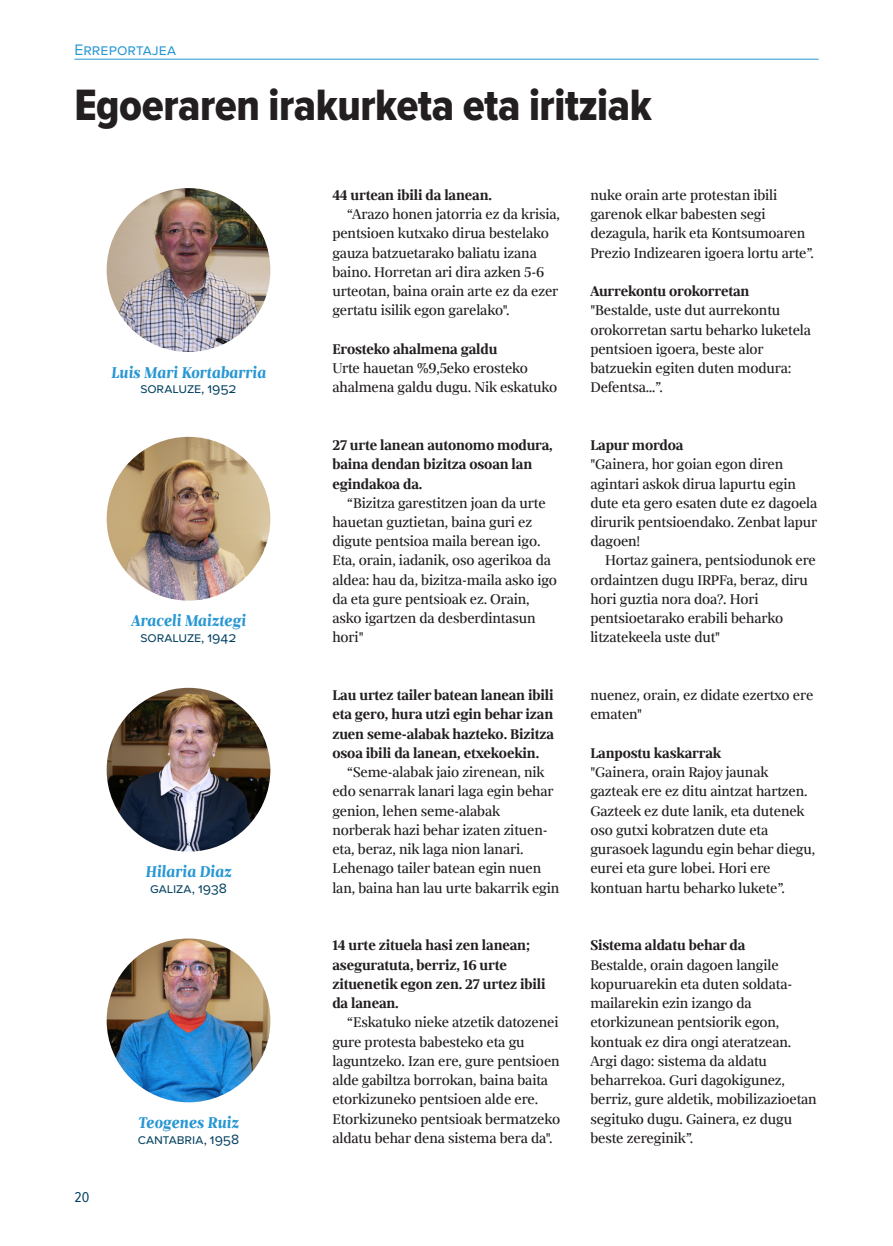
<style>
.page{position:relative;width:893px;height:1246px;background:#fff}
.page>*{position:absolute;margin:0;border:0;box-sizing:border-box;transform-origin:0 0}
.t1{font:45.5px "Proxima Nova Cond Extrabld";letter-spacing:-.01em;color:#231f20}
.t2{font:italic 700 17.5px "Milio";color:#2897d3}
.t3{font:15.75px/19.2px "Milio";letter-spacing:-.01em;color:#231f20}
.t4{font:700 15.75px/19.2px "Milio";letter-spacing:-.01em;color:#231f20}
.t5{font:15.75px "Proxima Nova S";letter-spacing:.005em;color:#2897d3}
.t6{font:14.88px "Proxima Nova Cond";color:#064362}
.t7{font:14px "Proxima Nova S";color:#064362}
</style>
<div class="page">
<hr style="left:74px;top:59px;width:745px;height:1px;background:#2897d3">
<img style="left:107px;top:188px;width:163px;height:164px;border-radius:82px">
<img style="left:107px;top:437px;width:163px;height:163px;border-radius:82px">
<img style="left:107px;top:687px;width:163px;height:164px;border-radius:82px">
<img style="left:107px;top:938px;width:163px;height:164px;border-radius:82px">
<p class="t5" style="left:74px;top:41px;width:103px">Erreportajea</p>
<h1 class="t1" style="left:74px;top:80px;width:579px">Egoeraren irakurketa eta iritziak</h1>
<p class="t2" style="left:111px;top:359px;width:157px">Luis Mari Kortabarria</p>
<p class="t7" style="left:140px;top:380px;width:98px">soraluze, 1952</p>
<p class="t2" style="left:131px;top:607px;width:116px">Araceli Maiztegi</p>
<p class="t7" style="left:140px;top:629px;width:98px">soraluze, 1942</p>
<p class="t2" style="left:146px;top:858px;width:87px">Hilaria Diaz</p>
<p class="t7" style="left:150px;top:880px;width:78px">galiza, 1938</p>
<p class="t6" style="left:74px;top:1188px;width:16px">20</p>
<p class="t2" style="left:138px;top:1109px;width:102px">Teogenes Ruiz</p>
<p class="t7" style="left:138px;top:1130px;width:103px">cantabria, 1958</p>
<p class="t4" style="left:332px;top:185px;width:161px">44 urtean ibili da lanean.</p>
<p class="t3" style="left:332px;top:204px;width:229px;text-indent:15px">“Arazo honen jatorria ez da krisia, pentsioen kutxako dirua bestelako gauza batzuetarako baliatu izana baino. Horretan ari dira azken 5-6 urteotan, baina orain arte ez da ezer gertatu isilik egon garelako".</p>
<p class="t4" style="left:332px;top:339px;width:167px">Erosteko ahalmena galdu</p>
<p class="t3" style="left:332px;top:358px;width:226px">Urte hauetan %9,5eko erosteko ahalmena galdu dugu. Nik eskatuko</p>
<p class="t4" style="left:332px;top:435px;width:222px">27 urte lanean autonomo modura, baina dendan bizitza osoan lan egindakoa da.</p>
<p class="t3" style="left:332px;top:493px;width:226px;text-indent:15px">“Bizitza garestitzen joan da urte hauetan guztietan, baina guri ez digute pentsioa maila berean igo.<br>Eta, orain, iadanik, oso agerikoa da aldea: hau da, bizitza-maila asko igo da eta gure pentsioak ez. Orain, asko igartzen da desberdintasun hori"</p>
<p class="t4" style="left:332px;top:685px;width:223px;text-align:justify">Lau urtez tailer batean lanean ibili eta gero, hura utzi egin behar izan zuen seme-alabak hazteko. Bizitza osoa ibili da lanean, etxekoekin.</p>
<p class="t3" style="left:332px;top:762px;width:228px;text-indent:15px">“Seme-alabak jaio zirenean, nik edo senarrak lanari laga egin behar genion, lehen seme-alabak norberak hazi behar izaten zituen&shy;eta, beraz, nik laga nion lanari.<br>Lehenago tailer batean egin nuen lan, baina han lau urte bakarrik egin</p>
<p class="t4" style="left:332px;top:935px;width:215px">14 urte zituela hasi zen lanean; aseguratuta, berriz, 16 urte zituenetik egon zen. 27 urtez ibili da lanean.</p>
<p class="t3" style="left:332px;top:1012px;width:229px;text-indent:15px">“Eskatuko nieke atzetik datozenei gure protesta babesteko eta gu laguntzeko. Izan ere, gure pentsioen alde gabiltza borrokan, baina baita etorkizuneko pentsioen alde ere.<br>Etorkizuneko pentsioak bermatzeko aldatu behar dena sistema bera da".</p>
<p class="t3" style="left:590px;top:185px;width:225px">nuke orain arte protestan ibili garenok elkar babesten segi dezagula, harik eta Kontsumoaren Prezio Indizearen igoera lortu arte”.</p>
<p class="t4" style="left:590px;top:281px;width:161px">Aurrekontu orokorretan</p>
<p class="t3" style="left:590px;top:301px;width:222px">"Bestalde, uste dut aurrekontu orokorretan sartu beharko luketela pentsioen igoera, beste alor batzuekin egiten duten modura:<br>Defentsa…”.</p>
<p class="t4" style="left:590px;top:435px;width:95px">Lapur mordoa</p>
<p class="t3" style="left:590px;top:454px;width:229px">"Gainera, hor goian egon diren agintari askok dirua lapurtu egin dute eta gero esaten dute ez dagoela dirurik pentsioendako. Zenbat lapur dagoen!</p>
<p class="t3" style="left:590px;top:550px;width:227px;text-indent:15px">Hortaz gainera, pentsiodunok ere ordaintzen dugu IRPFa, beraz, diru hori guztia nora doa?. Hori pentsioetarako erabili beharko litzatekeela uste dut"</p>
<p class="t3" style="left:590px;top:685px;width:225px">nuenez, orain, ez didate ezertxo ere ematen"</p>
<p class="t4" style="left:590px;top:743px;width:132px">Lanpostu kaskarrak</p>
<p class="t3" style="left:590px;top:762px;width:226px">"Gainera, orain Rajoy jaunak gazteak ere ez ditu aintzat hartzen.<br>Gazteek ez dute lanik, eta dutenek oso gutxi kobratzen dute eta gurasoek lagundu egin behar diegu, eurei eta gure lobei. Hori ere kontuan hartu beharko lukete”.</p>
<p class="t4" style="left:590px;top:935px;width:157px">Sistema aldatu behar da</p>
<p class="t3" style="left:590px;top:954px;width:228px">Bestalde, orain dagoen langile kopuruarekin eta duten soldata&shy;mailarekin ezin izango da etorkizunean pentsiorik egon, kontuak ez dira ongi ateratzean.<br>Argi dago: sistema da aldatu beharrekoa. Guri dagokigunez, berriz, gure aldetik, mobilizazioetan segituko dugu. Gainera, ez dugu beste zereginik”.</p>
</div>
